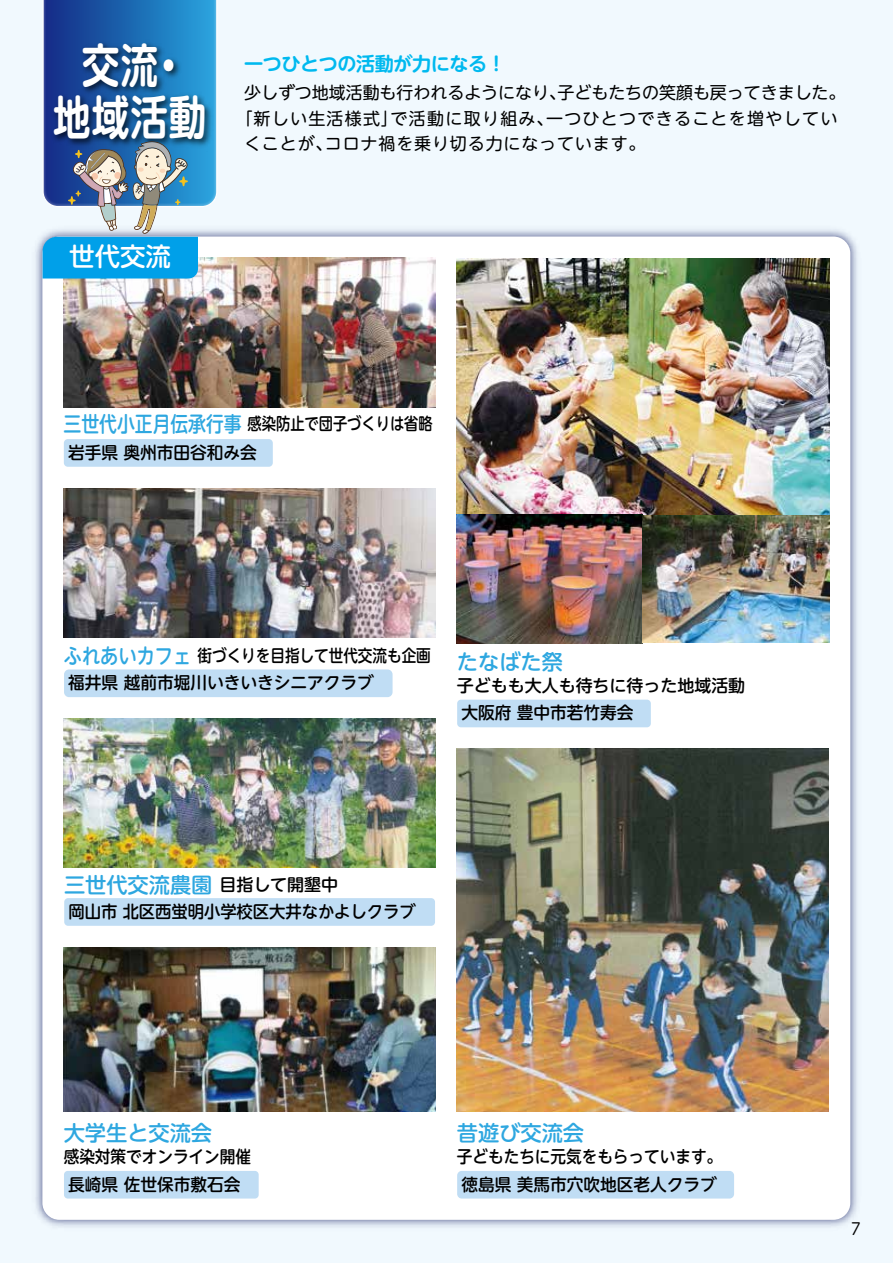
<style>
.page{position:relative;width:893px;height:1263px;background:#f1f9fe}
.page>*{position:absolute;margin:0;border:0;box-sizing:border-box;transform-origin:0 0}
.t1{font:700 46.5px/51.8px "UD Shin M Go Pr 6 N De";letter-spacing:.025em;color:#fff;text-align:center;scale:.81 1}
.t2{font:500 25.5px "UD Shin M Go Pr 6 N";color:#fff}
.t3{font:500 21.3px "UD Shin M Go Pr 6 N";letter-spacing:-.005em;color:#2ea7e0}
.t4{font:700 19.2px "UD Shin M Go Pr 6 N De";letter-spacing:-.025em;color:#00b9ef}
.t5{font:500 16.95px/27.8px "UD Shin M Go Pr 6 N";letter-spacing:-.005em;color:#000;scale:.92 1}
.t6{font:500 16.95px/27.3px "UD Shin M Go Pr 6 N";letter-spacing:-.005em;color:#000;scale:.86 1}
.t7{font:16.95px "UD Shin M Go Pr 6 N";letter-spacing:-.005em;color:#000}
.t8{font:500 16.95px/28.8px "UD Shin M Go Pr 6 N";letter-spacing:-.005em;color:#000;scale:.84 1}
.t9{font:16.95px "UD Shin M Go Pr 6 N";letter-spacing:.075em;color:#000}
.t10{font:500 16.95px/27.8px "UD Shin M Go Pr 6 N";letter-spacing:-.005em;color:#000}
.t11{font:16.95px "UD Shin M Go Pr 6 N";letter-spacing:.05em;color:#000}
.t12{font:500 16.95px "UD Shin M Go Pr 6 N";letter-spacing:-.005em;color:#000;scale:.96 1}
.t13{font:16.95px "Hiragino UD Sans R Std W3";color:#000}
.s1{font-size:21.3px;color:#2ea7e0}
.s2{font-size:16.95px;color:#000}
</style>
<div class="page">
<img style="left:35px;top:229px;width:822px;height:998px">
<div style="left:42px;top:236px;width:808px;height:984px;background:#fff;border-radius:17px"></div>
<img style="left:457px;top:258px;width:372px;height:385px">
<img style="left:457px;top:748px;width:371px;height:363px">
<div style="left:457px;top:1171px;width:277px;height:27px;background:#c0ddf4;border-radius:5px"></div>
<div style="left:457px;top:700px;width:194px;height:27px;background:#c0ddf4;border-radius:4px"></div>
<div style="left:64px;top:1171px;width:195px;height:27px;background:#c0ddf4;border-radius:4px"></div>
<div style="left:64px;top:898px;width:371px;height:28px;background:#c0ddf4;border-radius:4px"></div>
<div style="left:64px;top:669px;width:329px;height:28px;background:#c0ddf4;border-radius:5px"></div>
<div style="left:64px;top:439px;width:209px;height:28px;background:#c0ddf4;border-radius:4px"></div>
<img style="left:64px;top:258px;width:371px;height:149px">
<img style="left:64px;top:488px;width:371px;height:150px">
<img style="left:64px;top:718px;width:371px;height:150px">
<img style="left:64px;top:947px;width:371px;height:164px">
<svg style="left:43px;top:0;width:174px;height:278px;background:#427fb0"></svg>
<h1 class="t1" style="left:53px;top:37px;width:191px">交流・地域活動</h1>
<p class="t4" style="left:244px;top:48px;width:263px">一つひとつの活動が力になる！</p>
<p class="t7" style="left:244px;top:79px;width:603px">少しずつ地域活動も行われるようになり、子どもたちの笑顔も戻ってきました。</p>
<p class="t9" style="left:236px;top:104px;width:603px">「新しい生活様式」で活動に取り組み、一つひとつできることを増やしてい</p>
<p class="t11" style="left:244px;top:130px;width:403px">くことが、コロナ禍を乗り切る力になっています。</p>
<h2 class="t2" style="left:69px;top:235px;width:103px">世代交流</h2>
<p class="t8" style="left:64px;top:408px;width:441px"><span class="s1">三世代小正月伝承行事</span> 感染防止で団子づくりは省略岩手県 奥州市田谷和み会</p>
<p class="t6" style="left:64px;top:641px;width:428px"><span class="s1">ふれあいカフェ</span>街づくりを目指して世代交流も企画福井県 越前市堀川いきいきシニアクラブ</p>
<p class="t3" style="left:457px;top:644px;width:108px">たなばた祭</p>
<p class="t10" style="left:457px;top:670px;width:290px">子どもも大人も待ちに待った地域活動大阪府 豊中市若竹寿会</p>
<p class="t3" style="left:64px;top:867px;width:276px">三世代交流農園<span class="s2">目指して開墾中</span></p>
<p class="t12" style="left:68px;top:897px;width:363px">岡山市 北区西蛍明小学校区大井なかよしクラブ</p>
<p class="t3" style="left:64px;top:1115px;width:150px">大学生と交流会</p>
<p class="t5" style="left:64px;top:1141px;width:205px">感染対策でオンライン開催長崎県 佐世保市敷石会</p>
<p class="t3" style="left:457px;top:1115px;width:129px">昔遊び交流会</p>
<p class="t5" style="left:457px;top:1141px;width:290px">子どもたちに元気をもらっています。徳島県 美馬市穴吹地区老人クラブ</p>
<p class="t13" style="left:850px;top:1216px;width:12px">7</p>
</div>
